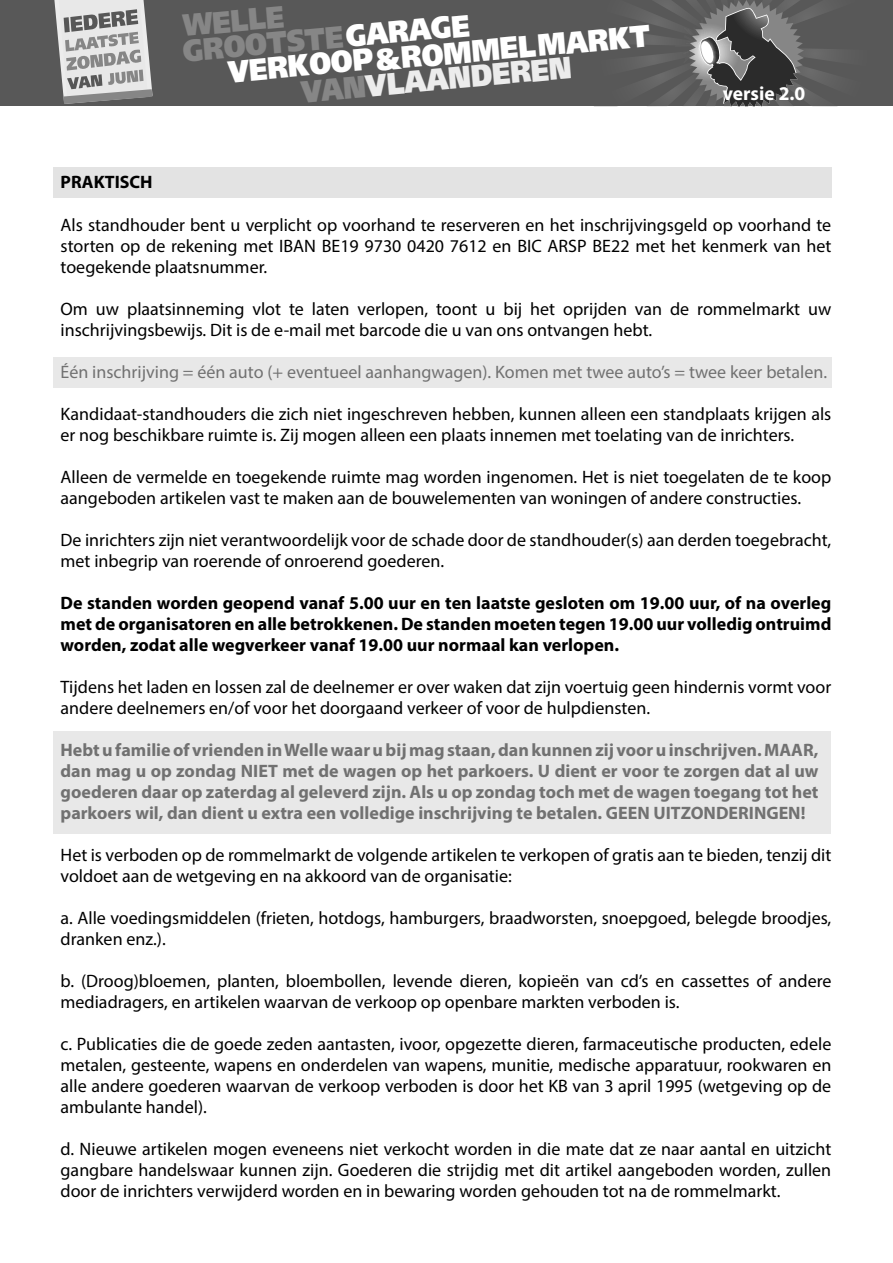
<style>
.page{position:relative;width:893px;height:1263px;background:#fff}
.page>*{position:absolute;margin:0;border:0;box-sizing:border-box;transform-origin:0 0}
.t1{font:900 30.9px/25px "Frutiger";color:#fff;text-align:center;scale:.86 1}
.t2{font:900 30.9px "Frutiger";color:#868686;scale:.86 1}
.t3{font:700 19.5px "Myriad Pro";color:#fff}
.t4{font:18px/21px "Myriad Pro";color:#000}
.t5{font:700 18px/21px "Myriad Pro";color:#717171;text-align:justify}
.t6{font:700 18px/21px "Myriad Pro";color:#000;text-align:justify}
.t7{font:18px "Myriad Pro";color:#717171}
.s1{color:#fff}
.s2{color:#868686}
.s3{color:#ececec}
</style>
<div class="page">
<div style="left:0;top:0;width:893px;height:106px;background:#585858"></div>
<svg style="left:634px;top:0;width:200px;height:106px"></svg>
<svg style="left:54px;top:0;width:99px;height:104px"></svg>
<div style="left:53px;top:167px;width:778px;height:31px;background:#e3e3e3"></div>
<div style="left:53px;top:357px;width:778px;height:31px;background:#e8e8e8"></div>
<div style="left:53px;top:731px;width:778px;height:102px;background:#e8e8e8"></div>
<h1 class="t2" style="left:181px;top:7px;width:119px;rotate:-5deg">WELLE</h1>
<h1 class="t2" style="left:181px;top:32px;width:336px;rotate:-5deg">GROOTSTE<span class="s1">GARAGE</span></h1>
<h1 class="t1" style="left:227px;top:60px;width:494px;rotate:-5deg">VERKOOP&amp;ROMMELMARKT<br><span class="s2">VAN</span><span class="s3">VLAANDEREN</span></h1>
<p class="t3" style="left:723px;top:80px;width:84px">versie 2.0</p>
<p class="t6" style="left:61px;top:171px;width:94px">PRAKTISCH</p>
<p class="t4" style="left:61px;top:214px;width:772px;text-align:justify">Als standhouder bent u verplicht op voorhand te reserveren en het inschrijvingsgeld op voorhand te storten op de rekening met IBAN BE19 9730 0420 7612 en BIC ARSP BE22 met het kenmerk van het toegekende plaatsnummer.</p>
<p class="t4" style="left:61px;top:298px;width:772px">Om uw plaatsinneming vlot te laten verlopen, toont u bij het oprijden van de rommelmarkt uw inschrijvingsbewijs. Dit is de e-mail met barcode die u van ons ontvangen hebt.</p>
<p class="t7" style="left:61px;top:361px;width:768px">Één inschrijving = één auto (+ eventueel aanhangwagen). Komen met twee auto’s = twee keer betalen.</p>
<p class="t4" style="left:61px;top:403px;width:772px">Kandidaat-standhouders die zich niet ingeschreven hebben, kunnen alleen een standplaats krijgen als er nog beschikbare ruimte is. Zij mogen alleen een plaats innemen met toelating van de inrichters.</p>
<p class="t4" style="left:61px;top:466px;width:772px">Alleen de vermelde en toegekende ruimte mag worden ingenomen. Het is niet toegelaten de te koop aangeboden artikelen vast te maken aan de bouwelementen van woningen of andere constructies.</p>
<p class="t4" style="left:61px;top:529px;width:772px">De inrichters zijn niet verantwoordelijk voor de schade door de standhouder(s) aan derden toegebracht, met inbegrip van roerende of onroerend goederen.</p>
<p class="t6" style="left:61px;top:592px;width:772px">De standen worden geopend vanaf 5.00 uur en ten laatste gesloten om 19.00 uur, of na overleg met de organisatoren en alle betrokkenen. De standen moeten tegen 19.00 uur volledig ontruimd worden, zodat alle wegverkeer vanaf 19.00 uur normaal kan verlopen.</p>
<p class="t4" style="left:61px;top:676px;width:772px">Tijdens het laden en lossen zal de deelnemer er over waken dat zijn voertuig geen hindernis vormt voor andere deelnemers en/of voor het doorgaand verkeer of voor de hulpdiensten.</p>
<p class="t5" style="left:61px;top:739px;width:759px">Hebt u familie of vrienden in Welle waar u bij mag staan, dan kunnen zij voor u inschrijven. MAAR, dan mag u op zondag NIET met de wagen op het parkoers. U dient er voor te zorgen dat al uw goederen daar op zaterdag al geleverd zijn. Als u op zondag toch met de wagen toegang tot het parkoers wil, dan dient u extra een volledige inschrijving te betalen. GEEN UITZONDERINGEN!</p>
<p class="t4" style="left:61px;top:844px;width:772px">Het is verboden op de rommelmarkt de volgende artikelen te verkopen of gratis aan te bieden, tenzij dit voldoet aan de wetgeving en na akkoord van de organisatie:</p>
<p class="t4" style="left:61px;top:907px;width:772px">a. Alle voedingsmiddelen (frieten, hotdogs, hamburgers, braadworsten, snoepgoed, belegde broodjes, dranken enz.).</p>
<p class="t4" style="left:61px;top:970px;width:772px">b. (Droog)bloemen, planten, bloembollen, levende dieren, kopieën van cd’s en cassettes of andere mediadragers, en artikelen waarvan de verkoop op openbare markten verboden is.</p>
<p class="t4" style="left:61px;top:1033px;width:772px;text-align:justify">c. Publicaties die de goede zeden aantasten, ivoor, opgezette dieren, farmaceutische producten, edele metalen, gesteente, wapens en onderdelen van wapens, munitie, medische apparatuur, rookwaren en alle andere goederen waarvan de verkoop verboden is door het KB van 3 april 1995 (wetgeving op de ambulante handel).</p>
<p class="t4" style="left:61px;top:1138px;width:772px;text-align:justify">d. Nieuwe artikelen mogen eveneens niet verkocht worden in die mate dat ze naar aantal en uitzicht gangbare handelswaar kunnen zijn. Goederen die strijdig met dit artikel aangeboden worden, zullen door de inrichters verwijderd worden en in bewaring worden gehouden tot na de rommelmarkt.</p>
</div>
